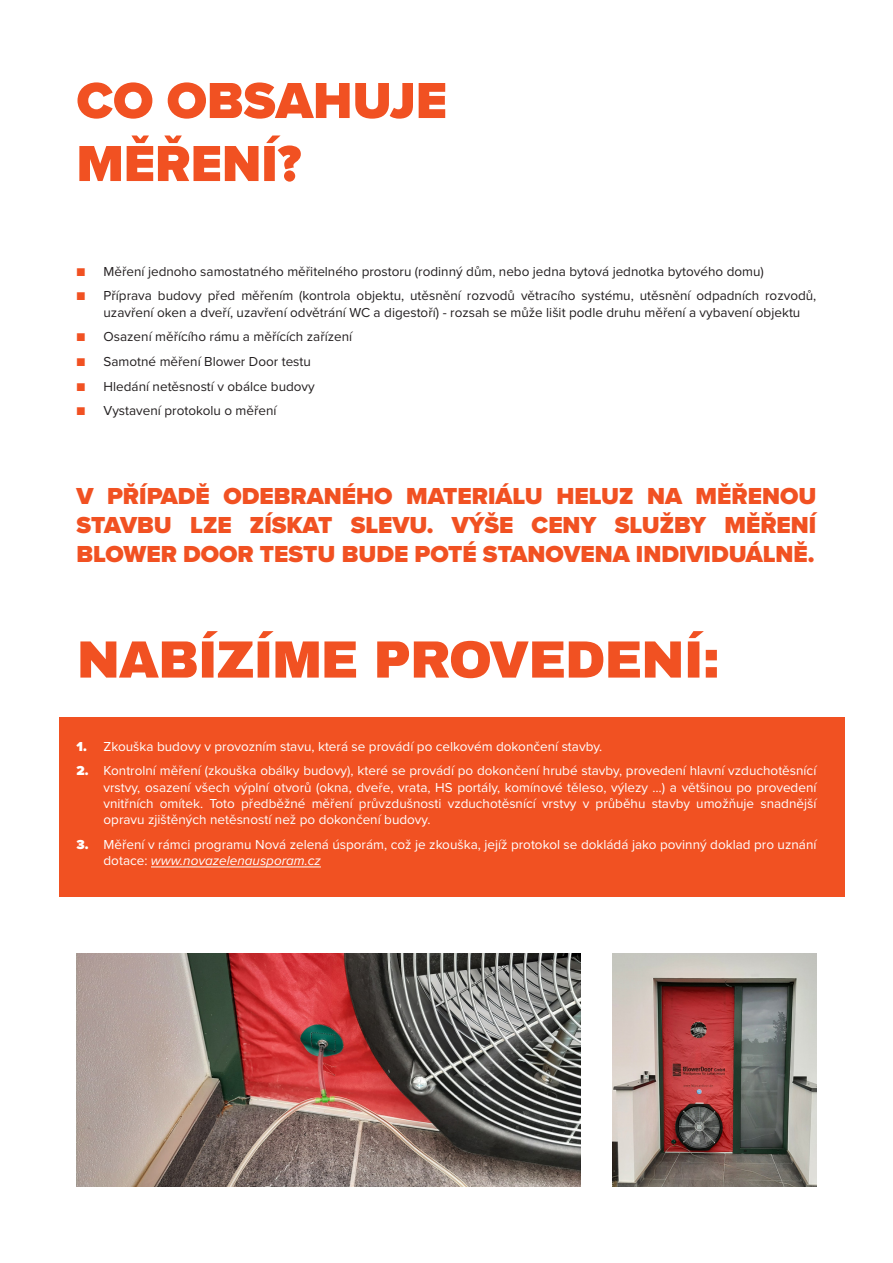
<style>
.page{position:relative;width:893px;height:1263px;background:#fff}
.page>*{position:absolute;margin:0;border:0;box-sizing:border-box;transform-origin:0 0}
.t1{font:900 52.5px "Archivo";letter-spacing:-.025em;color:#f15122}
.t2{font:900 52.5px/63px "Proxima Nova";color:#f15122}
.t3{font:900 24px/28.8px "Proxima Nova";color:#f15122;text-align:justify}
.t4{font:13.5px/16.2px "Proxima Nova";color:#fff;text-align:justify}
.t5{font:13.5px/16.2px "Proxima Nova";color:#231f20}
.s1{color:#f15122}
.s2{font-weight:900}
.s3{font-style:italic}
</style>
<div class="page">
<div style="left:59px;top:717px;width:785px;height:179px;background:#f15122"></div>
<hr style="left:151px;top:866px;width:170px;height:1px;background:#fff">
<img style="left:77px;top:954px;width:503px;height:232px">
<img style="left:612px;top:954px;width:204px;height:232px">
<h1 class="t2" style="left:77px;top:69px;width:372px">CO OBSAHUJE<br>MĚŘENÍ?</h1>
<p class="t5" style="left:77px;top:262px;width:689px"><span class="s1">■</span> Měření jednoho samostatného měřitelného prostoru (rodinný dům, nebo jedna bytová jednotka bytového domu)</p>
<p class="t5" style="left:104px;top:287px;width:714px;text-indent:-27px"><span class="s1">■</span> Příprava budovy před měřením (kontrola objektu, utěsnění rozvodů větracího systému, utěsnění odpadních rozvodů, uzavření oken a dveří, uzavření odvětrání WC a digestoří) - rozsah se může lišit podle druhu měření a vybavení objektu</p>
<p class="t5" style="left:77px;top:328px;width:277px"><span class="s1">■</span> Osazení měřícího rámu a měřících zařízení</p>
<p class="t5" style="left:77px;top:353px;width:236px"><span class="s1">■</span> Samotné měření Blower Door testu</p>
<p class="t5" style="left:77px;top:377px;width:240px"><span class="s1">■</span> Hledání netěsností v obálce budovy</p>
<p class="t5" style="left:77px;top:402px;width:202px"><span class="s1">■</span> Vystavení protokolu o měření</p>
<h2 class="t3" style="left:77px;top:482px;width:741px">V PŘÍPADĚ ODEBRANÉHO MATERIÁLU HELUZ NA MĚŘENOU STAVBU LZE ZÍSKAT SLEVU. VÝŠE CENY SLUŽBY MĚŘENÍ BLOWER DOOR TESTU BUDE POTÉ STANOVENA INDIVIDUÁLNĚ.</h2>
<h1 class="t1" style="left:77px;top:627px;width:645px">NABÍZÍME PROVEDENÍ:</h1>
<p class="t4" style="left:77px;top:737px;width:527px"><span class="s2">1.</span> Zkouška budovy v provozním stavu, která se provádí po celkovém dokončení stavby.</p>
<p class="t4" style="left:104px;top:762px;width:714px;text-indent:-27px"><span class="s2">2.</span> Kontrolní měření (zkouška obálky budovy), které se provádí po dokončení hrubé stavby, provedení hlavní vzduchotěsnící vrstvy, osazení všech výplní otvorů (okna, dveře, vrata, HS portály, komínové těleso, výlezy …) a většinou po provedení vnitřních omítek. Toto předběžné měření průvzdušnosti vzduchotěsnící vrstvy v průběhu stavby umožňuje snadnější opravu zjištěných netěsností než po dokončení budovy.</p>
<p class="t4" style="left:104px;top:835px;width:714px;text-indent:-27px"><span class="s2">3.</span> Měření v rámci programu Nová zelená úsporám, což je zkouška, jejíž protokol se dokládá jako povinný doklad pro uznání dotace: <span class="s3">www.novazelenausporam.cz</span></p>
</div>
